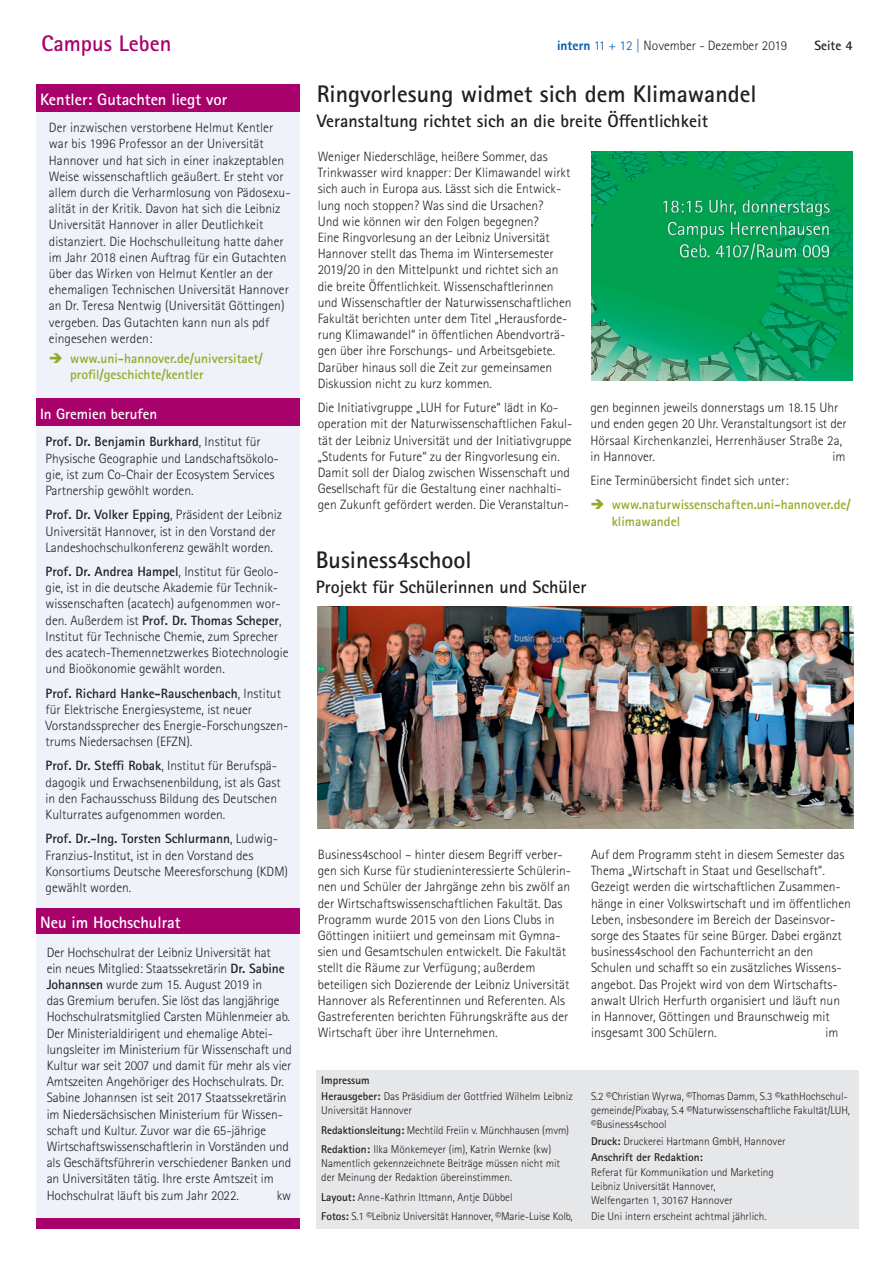
<style>
.page{position:relative;width:893px;height:1263px;background:#fff}
.page>*{position:absolute;margin:0;border:0;box-sizing:border-box;transform-origin:0 0}
.t1{font:700 24px "Rotis Sans Serif Std";color:#231f20}
.t2{font:700 22.5px "Rotis Sans Serif Std";color:#a9016c}
.t3{font:700 18px "Rotis Sans Serif Std";color:#231f20}
.t4{font:700 16.5px "Rotis Sans Serif Std";color:#fff}
.t5{font:700 15px "Rotis Sans Serif Std";color:#fff}
.t6{font:300 13.5px/16.2px "Rotis Sans Serif Std";color:#231f20}
.t7{font:700 13.5px/16.2px "Rotis Sans Serif Std";color:#93a924}
.t8{font:700 13.5px "Rotis Sans Serif Std";color:#231f20}
.t9{font:300 11.25px/14.1px "Rotis Sans Serif Std";color:#231f20}
.s1{font-weight:700}
.s2{font-weight:800;color:#015aaa}
.s3{color:#015aaa}
</style>
<div class="page">
<div style="left:36px;top:112px;width:263px;height:1117px;background:#eff2f9"></div>
<div style="left:36px;top:85px;width:264px;height:27px;background:#a9016c"></div>
<div style="left:36px;top:399px;width:264px;height:27px;background:#a9016c"></div>
<div style="left:36px;top:908px;width:264px;height:25px;background:#a9016c"></div>
<div style="left:36px;top:1218px;width:264px;height:11px;background:#a9016c"></div>
<img style="left:591px;top:152px;width:261px;height:229px">
<img style="left:318px;top:607px;width:535px;height:221px">
<div style="left:317px;top:1070px;width:542px;height:159px;background:#e6e7e9"></div>
<h2 class="t2" style="left:41px;top:34px;width:131px">Campus Leben</h2>
<p class="t4" style="left:40px;top:93px;width:189px">Kentler: Gutachten liegt vor</p>
<p class="t6" style="left:49px;top:120px;width:243px">Der inzwischen verstorbene Helmut Kentler war bis 1996 Professor an der Universität Hannover und hat sich in einer inakzeptablen Weise wissenschaftlich geäußert. Er steht vor allem durch die Verharmlosung von Pädosexu&shy;alität in der Kritik. Davon hat sich die Leibniz Universität Hannover in aller Deutlichkeit distanziert. Die Hochschulleitung hatte daher im Jahr 2018 einen Auftrag für ein Gutachten über das Wirken von Helmut Kentler an der ehemaligen Technischen Universität Hannover an Dr. Teresa Nentwig (Universität Göttingen) vergeben. Das Gutachten kann nun als pdf eingesehen werden:</p>
<p class="t7" style="left:70px;top:351px;width:194px">www.uni-hannover.de/universitaet/ profil/geschichte/kentler</p>
<p class="t5" style="left:40px;top:408px;width:119px">In Gremien berufen</p>
<p class="t6" style="left:46px;top:435px;width:235px"><span class="s1">Prof. Dr. Benjamin Burkhard</span>, Institut für Physische Geographie und Landschaftsökolo&shy;gie, ist zum Co-Chair der Ecosystem Services Partnership gewöhlt worden.</p>
<p class="t6" style="left:46px;top:508px;width:238px"><span class="s1">Prof. Dr. Volker Epping</span>, Präsident der Leibniz<br>Universität Hannover, ist in den Vorstand der<br>Landeshochschulkonferenz gewählt worden.</p>
<p class="t6" style="left:46px;top:564px;width:244px"><span class="s1">Prof. Dr. Andrea Hampel</span>, Institut für Geolo&shy;gie, ist in die deutsche Akademie für Technik&shy;wissenschaften (acatech) aufgenommen wor&shy;den. Außerdem ist <span class="s1">Prof. Dr. Thomas Scheper</span>, Institut für Technische Chemie, zum Sprecher des acatech-Themennetzwerkes Biotechnologie und Bioökonomie gewählt worden.</p>
<p class="t6" style="left:46px;top:686px;width:244px"><span class="s1">Prof. Richard Hanke-Rauschenbach</span>, Institut für Elektrische Energiesysteme, ist neuer Vorstandssprecher des Energie-Forschungszen&shy;trums Niedersachsen (EFZN).</p>
<p class="t6" style="left:46px;top:759px;width:236px"><span class="s1">Prof. Dr. Steffi Robak</span>, Institut für Berufspä&shy;dagogik und Erwachsenenbildung, ist als Gast in den Fachausschuss Bildung des Deutschen Kulturrates aufgenommen worden.</p>
<p class="t6" style="left:46px;top:832px;width:244px"><span class="s1">Prof. Dr.-Ing. Torsten Schlurmann</span>, Ludwig-Franzius-Institut, ist in den Vorstand des Konsortiums Deutsche Meeresforschung (KDM) gewählt worden.</p>
<p class="t4" style="left:40px;top:916px;width:142px">Neu im Hochschulrat</p>
<p class="t6" style="left:47px;top:945px;width:247px">Der Hochschulrat der Leibniz Universität hat<br>ein neues Mitglied: Staatssekretärin <span class="s1">Dr. Sabine Johannsen</span> wurde zum 15. August 2019 in<br>das Gremium berufen. Sie löst das langjährige Hochschulratsmitglied Carsten Mühlenmeier ab.<br>Der Ministerialdirigent und ehemalige Abtei&shy;lungsleiter im Ministerium für Wissenschaft und Kultur war seit 2007 und damit für mehr als vier Amtszeiten Angehöriger des Hochschulrats. Dr.<br>Sabine Johannsen ist seit 2017 Staatssekretärin im Niedersächsischen Ministerium für Wissen&shy;schaft und Kultur. Zuvor war die 65-jährige Wirtschaftswissenschaftlerin in Vorständen und als Geschäftsführerin verschiedener Banken und an Universitäten tätig. Ihre erste Amtszeit im Hochschulrat läuft bis zum Jahr 2022.</p>
<p class="t6" style="left:277px;top:1188px;width:16px">kw</p>
<p class="t6" style="left:557px;top:38px;width:232px"><span class="s2">intern</span> <span class="s3">11 + 12 |</span> November - Dezember 2019</p>
<p class="t8" style="left:814px;top:40px;width:40px">Seite 4</p>
<h1 class="t1" style="left:317px;top:85px;width:441px">Ringvorlesung widmet sich dem Klimawandel</h1>
<h3 class="t3" style="left:317px;top:114px;width:393px">Veranstaltung richtet sich an die breite Öffentlichkeit</h3>
<p class="t6" style="left:318px;top:149px;width:255px">Weniger Niederschläge, heißere Sommer, das Trinkwasser wird knapper: Der Klimawandel wirkt sich auch in Europa aus. Lässt sich die Entwick&shy;lung noch stoppen? Was sind die Ursachen?<br>Und wie können wir den Folgen begegnen?<br>Eine Ringvorlesung an der Leibniz Universität Hannover stellt das Thema im Wintersemester 2019/20 in den Mittelpunkt und richtet sich an die breite Öffentlichkeit. Wissenschaftlerinnen und Wissenschaftler der Naturwissenschaftlichen Fakultät berichten unter dem Titel „Herausforde&shy;rung Klimawandel“ in öffentlichen Abendvorträ&shy;gen über ihre Forschungs- und Arbeitsgebiete.<br>Darüber hinaus soll die Zeit zur gemeinsamen Diskussion nicht zu kurz kommen.</p>
<p class="t6" style="left:318px;top:400px;width:256px">Die Initiativgruppe „LUH for Future“ lädt in Ko&shy;operation mit der Naturwissenschaftlichen Fakul&shy;tät der Leibniz Universität und der Initiativgruppe „Students for Future“ zu der Ringvorlesung ein.<br>Damit soll der Dialog zwischen Wissenschaft und Gesellschaft für die Gestaltung einer nachhalti&shy;gen Zukunft gefördert werden. Die Veranstaltun-</p>
<p class="t6" style="left:590px;top:401px;width:258px">gen beginnen jeweils donnerstags um 18.15 Uhr und enden gegen 20 Uhr. Veranstaltungsort ist der Hörsaal Kirchenkanzlei, Herrenhäuser Straße 2a, in Hannover.</p>
<p class="t6" style="left:832px;top:449px;width:15px">im</p>
<p class="t6" style="left:590px;top:473px;width:200px">Eine Terminübersicht findet sich unter:</p>
<p class="t7" style="left:612px;top:498px;width:241px">www.naturwissenschaften.uni-hannover.de/ klimawandel</p>
<h1 class="t1" style="left:316px;top:551px;width:157px">Business4school</h1>
<h3 class="t3" style="left:316px;top:580px;width:272px">Projekt für Schülerinnen und Schüler</h3>
<p class="t6" style="left:318px;top:847px;width:255px">Business4school – hinter diesem Begriff verber&shy;gen sich Kurse für studieninteressierte Schülerin&shy;nen und Schüler der Jahrgänge zehn bis zwölf an der Wirtschaftswissenschaftlichen Fakultät. Das Programm wurde 2015 von den Lions Clubs in Göttingen initiiert und gemeinsam mit Gymna&shy;sien und Gesamtschulen entwickelt. Die Fakultät stellt die Räume zur Verfügung; außerdem beteiligen sich Dozierende der Leibniz Universität Hannover als Referentinnen und Referenten. Als Gastreferenten berichten Führungskräfte aus der Wirtschaft über ihre Unternehmen.</p>
<p class="t6" style="left:591px;top:847px;width:261px">Auf dem Programm steht in diesem Semester das Thema „Wirtschaft in Staat und Gesellschaft”.<br>Gezeigt werden die wirtschaftlichen Zusammen&shy;hänge in einer Volkswirtschaft und im öffentlichen Leben, insbesondere im Bereich der Daseinsvor&shy;sorge des Staates für seine Bürger. Dabei ergänzt business4school den Fachunterricht an den Schulen und schafft so ein zusätzliches Wissens&shy;angebot. Das Projekt wird von dem Wirtschafts&shy;anwalt Ulrich Herfurth organisiert und läuft nun in Hannover, Göttingen und Braunschweig mit insgesamt 300 Schülern.</p>
<p class="t6" style="left:825px;top:1026px;width:15px">im</p>
<p class="t9" style="left:321px;top:1072px;width:253px;line-height:16.6px"><span class="s1">Impressum<br>Herausgeber:</span> Das Präsidium der Gottfried Wilhelm Leibniz</p>
<p class="t9" style="left:321px;top:1102px;width:249px;line-height:19.4px">Universität Hannover<br><span class="s1">Redaktionsleitung:</span> Mechtild Freiin v. Münchhausen (mvm)<br><span class="s1">Redaktion:</span> Ilka Mönkemeyer (im), Katrin Wernke (kw)</p>
<p class="t9" style="left:321px;top:1157px;width:240px">Namentlich gekennzeichnete Beiträge müssen nicht mit der Meinung der Redaktion übereinstimmen.</p>
<p class="t9" style="left:321px;top:1188px;width:253px;line-height:19.4px"><span class="s1">Layout:</span> Anne-Kathrin Ittmann, Antje Dübbel<br><span class="s1">Fotos:</span> S.1 ©Leibniz Universität Hannover, ©Marie-Luise Kolb,</p>
<p class="t9" style="left:591px;top:1090px;width:260px">S.2 ©Christian Wyrwa, ©Thomas Damm, S.3 ©kathHochschul&shy;gemeinde/Pixabay, S.4 ©Naturwissenschaftliche Fakultät/LUH, ©Business4school</p>
<p class="t9" style="left:591px;top:1133px;width:196px;line-height:16.6px"><span class="s1">Druck:</span> Druckerei Hartmann GmbH, Hannover<br><span class="s1">Anschrift der Redaktion:</span></p>
<p class="t9" style="left:591px;top:1166px;width:184px">Referat für Kommunikation und Marketing<br>Leibniz Universität Hannover,<br>Welfengarten 1, 30167 Hannover</p>
<p class="t9" style="left:591px;top:1210px;width:177px">Die Uni intern erscheint achtmal jährlich.</p>
</div>
